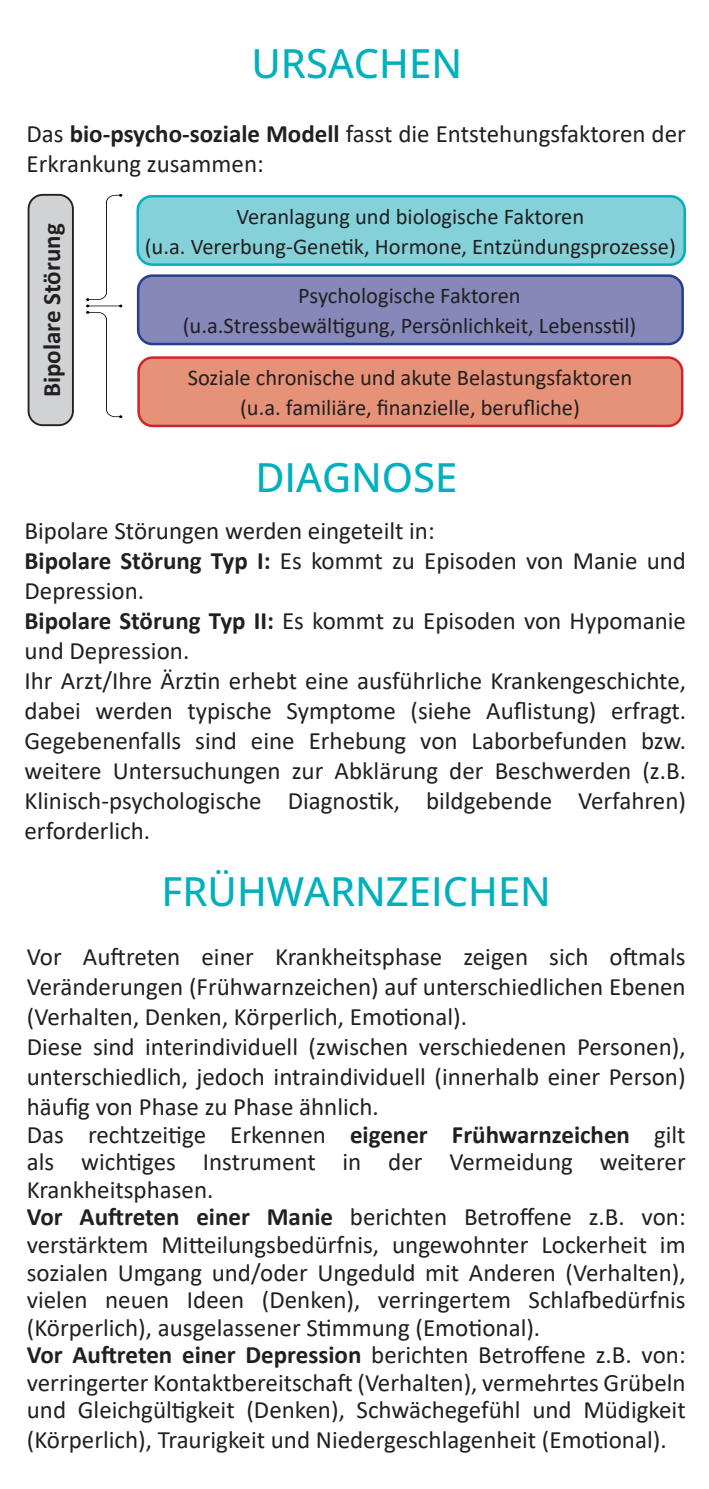
<style>
.page{position:relative;width:709px;height:1489px;background:#fff}
.page>*{position:absolute;margin:0;border:0;box-sizing:border-box;transform-origin:0 0}
.t1{font:500 40px "Open Sans";color:#00b0bc}
.t2{font:25px/30px "Calibri";color:#231f20}
.t3{font:700 25px "Calibri";color:#231f20}
.t4{font:22.5px/30px "Calibri";color:#231f20;text-align:center}
.s1{font-weight:700}
</style>
<div class="page">
<svg style="left:86px;top:194px;width:36px;height:224px"></svg>
<div style="left:29px;top:195px;width:44px;height:230px;background:#d1d2d4;border-radius:14px"></div>
<div style="left:28px;top:194px;width:46px;height:232px;border:2px solid #231f20;border-radius:14px"></div>
<div style="left:138px;top:196px;width:546px;height:68px;background:#84d1d9;border-radius:14px"></div>
<div style="left:136px;top:195px;width:550px;height:71px;border:2px solid #00b0bc;border-radius:14px"></div>
<div style="left:138px;top:276px;width:544px;height:68px;background:#8688ba;border-radius:14px"></div>
<div style="left:137px;top:274px;width:547px;height:71px;border:2px solid #253f8e;border-radius:14px"></div>
<div style="left:139px;top:357px;width:543px;height:69px;background:#e59279;border-radius:14px"></div>
<div style="left:137px;top:356px;width:546px;height:71px;border:2px solid #d1232a;border-radius:14px"></div>
<h1 class="t1" style="left:251px;top:36px;width:212px">URSACHEN</h1>
<p class="t2" style="left:27px;top:118px;width:661px">Das <span class="s1">bio-psycho-soziale Modell</span> fasst die Entstehungsfaktoren der<br>Erkrankung zusammen:</p>
<p class="t3" style="left:34px;top:397px;width:175px;rotate:-90deg">Bipolare Störung</p>
<p class="t4" style="left:145px;top:201px;width:532px">Veranlagung und biologische Faktoren<br>(u.a. Vererbung-Genetik, Hormone, Entzündungsprozesse)</p>
<p class="t4" style="left:183px;top:280px;width:455px">Psychologische Faktoren<br>(u.a.Stressbewältigung, Persönlichkeit, Lebensstil)</p>
<p class="t4" style="left:188px;top:362px;width:446px">Soziale chronische und akute Belastungsfaktoren (u.a. familiäre, finanzielle, berufliche)</p>
<h1 class="t1" style="left:255px;top:449px;width:204px">DIAGNOSE</h1>
<p class="t2" style="left:25px;top:514px;width:663px">Bipolare Störungen werden eingeteilt in:<br><span class="s1">Bipolare Störung Typ I:</span> Es kommt zu Episoden von Manie und Depression.<br><span class="s1">Bipolare Störung Typ II:</span> Es kommt zu Episoden von Hypomanie und Depression.<br>Ihr Arzt/Ihre Ärztin erhebt eine ausführliche Krankengeschichte, dabei werden typische Symptome (siehe Auflistung) erfragt.<br>Gegebenenfalls sind eine Erhebung von Laborbefunden bzw. weitere Untersuchungen zur Abklärung der Beschwerden (z.B.<br>Klinisch-psychologische Diagnostik, bildgebende Verfahren) erforderlich.</p>
<h1 class="t1" style="left:161px;top:864px;width:391px">FRÜHWARNZEICHEN</h1>
<p class="t2" style="left:27px;top:941px;width:660px">Vor Auftreten einer Krankheitsphase zeigen sich oftmals Veränderungen (Frühwarnzeichen) auf unterschiedlichen Ebenen (Verhalten, Denken, Körperlich, Emotional).<br>Diese sind interindividuell (zwischen verschiedenen Personen), unterschiedlich, jedoch intraindividuell (innerhalb einer Person) häufig von Phase zu Phase ähnlich.</p>
<p class="t2" style="left:27px;top:1120px;width:660px;line-height:27.5px">Das rechtzeitige Erkennen <span class="s1">eigener Frühwarnzeichen</span> gilt als wichtiges Instrument in der Vermeidung weiterer Krankheitsphasen.<br><span class="s1">Vor Auftreten einer Manie</span> berichten Betroffene z.B. von: verstärktem Mitteilungsbedürfnis, ungewohnter Lockerheit im sozialen Umgang und/oder Ungeduld mit Anderen (Verhalten), vielen neuen Ideen (Denken), verringertem Schlafbedürfnis (Körperlich), ausgelassener Stimmung (Emotional).<br><span class="s1">Vor Auftreten einer Depression</span> berichten Betroffene z.B. von: verringerter Kontaktbereitschaft (Verhalten), vermehrtes Grübeln und Gleichgültigkeit (Denken), Schwächegefühl und Müdigkeit</p>
<p class="t2" style="left:27px;top:1423px;width:641px">(Körperlich), Traurigkeit und Niedergeschlagenheit (Emotional).</p>
</div>
